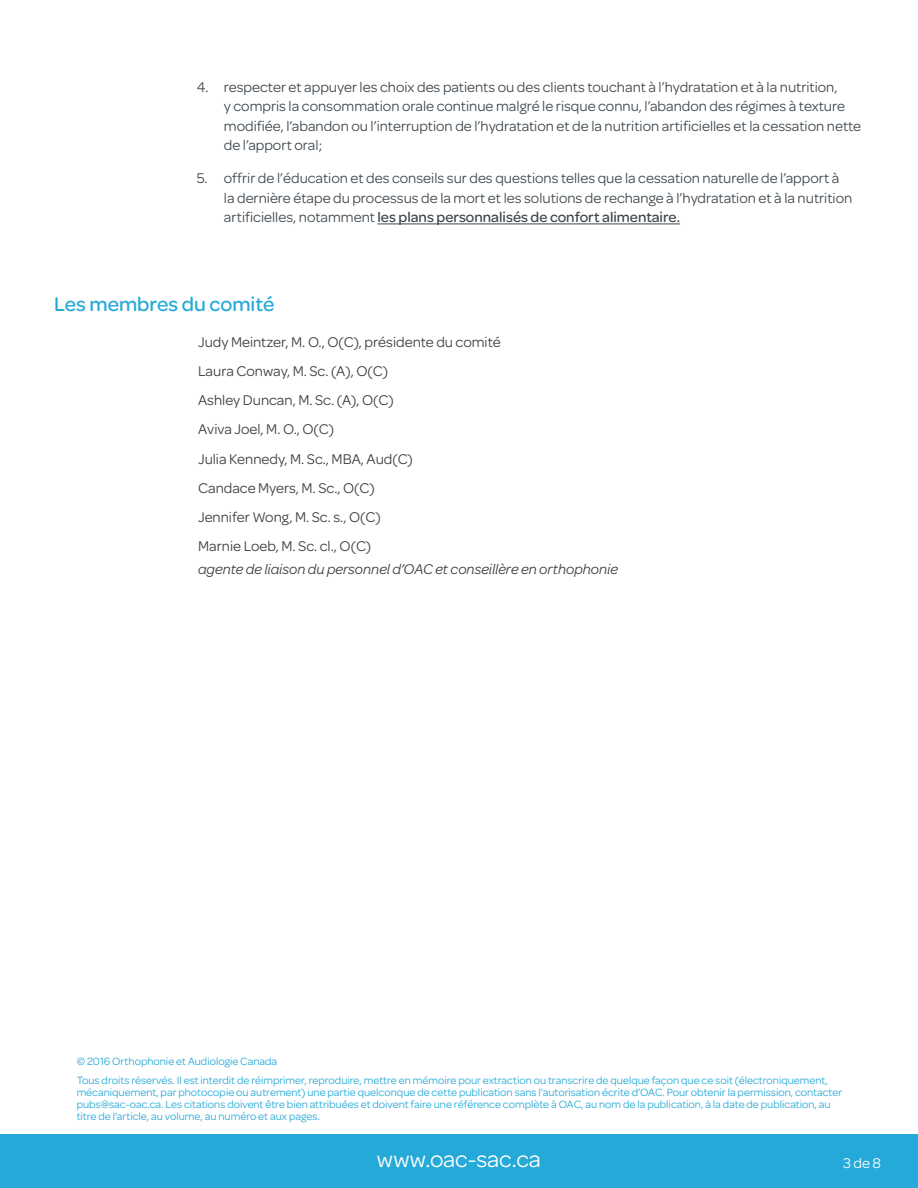
<style>
.page{position:relative;width:918px;height:1188px;background:#fff}
.page>*{position:absolute;margin:0;border:0;box-sizing:border-box;transform-origin:0 0}
.t1{font:24px "Omnes";letter-spacing:-.005em;color:#fff}
.section_header{font:500 21px "Omnes";color:#24a9d8}
.SAC-OAC_Basic_Paragr{font:15px/19.5px "Omnes";color:#3d474e}
.Committee_members{font:15px "Omnes";color:#3e3e3f}
.Committee_members-2{font:italic 15px/22.5px "Omnes";color:#3e3e3f}
.t2{font:15px "Omnes";color:#fff}
.t3{font:11.25px/12px "Omnes";color:#24a9d8}
.s1{font-weight:500}
.s2{font-style:normal}
</style>
<div class="page">
<div style="left:0;top:1134px;width:918px;height:54px;background:#24a9d8"></div>
<hr style="left:378px;top:224px;width:302px;height:1px;background:#3d474e">
<p class="SAC-OAC_Basic_Paragr" style="left:224px;top:76px;width:639px;text-indent:-27px">4. respecter et appuyer les choix des patients ou des clients touchant à l’hydratation et à la nutrition,<br>y compris la consommation orale continue malgré le risque connu, l’abandon des régimes à texture modifiée, l’abandon ou l’interruption de l’hydratation et de la nutrition artificielles et la cessation nette de l’apport oral;</p>
<p class="SAC-OAC_Basic_Paragr" style="left:224px;top:168px;width:630px;text-indent:-27px">5. offrir de l’éducation et des conseils sur des questions telles que la cessation naturelle de l’apport à la dernière étape du processus de la mort et les solutions de rechange à l’hydratation et à la nutrition artificielles, notamment <span class="s1">les plans personnalisés de confort alimentaire.</span></p>
<p class="section_header" style="left:54px;top:289px;width:222px">Les membres du comité</p>
<p class="Committee_members" style="left:198px;top:332px;width:304px">Judy Meintzer, M. O., O(C), présidente du comité</p>
<p class="Committee_members" style="left:198px;top:361px;width:191px">Laura Conway, M. Sc. (A), O(C)</p>
<p class="Committee_members" style="left:198px;top:390px;width:197px">Ashley Duncan, M. Sc. (A), O(C)</p>
<p class="Committee_members" style="left:198px;top:419px;width:137px">Aviva Joel, M. O., O(C)</p>
<p class="Committee_members" style="left:198px;top:448px;width:216px">Julia Kennedy, M. Sc., MBA, Aud(C)</p>
<p class="Committee_members" style="left:198px;top:478px;width:178px">Candace Myers, M. Sc., O(C)</p>
<p class="Committee_members" style="left:198px;top:507px;width:184px">Jennifer Wong, M. Sc. s., O(C)</p>
<p class="Committee_members-2" style="left:198px;top:534px;width:421px"><span class="s2">Marnie Loeb, M. Sc. cl., O(C)<br></span>agente de liaison du personnel d’OAC et conseillère en orthophonie</p>
<p class="t3" style="left:77px;top:1052px;width:753px;line-height:18.8px">© 2016 Orthophonie et Audiologie Canada<br>Tous droits réservés. Il est interdit de réimprimer, reproduire, mettre en mémoire pour extraction ou transcrire de quelque façon que ce soit (électroniquement,</p>
<p class="t3" style="left:77px;top:1086px;width:767px">mécaniquement, par photocopie ou autrement) une partie quelconque de cette publication sans l’autorisation écrite d’OAC. Pour obtenir la permission, contacter pubs@sac-oac.ca. Les citations doivent être bien attribuées et doivent faire une référence complète à OAC, au nom de la publication, à la date de publication, au titre de l’article, au volume, au numéro et aux pages.</p>
<h1 class="t1" style="left:377px;top:1143px;width:166px">www.oac-sac.ca</h1>
<p class="t2" style="left:843px;top:1153px;width:40px">3 de 8</p>
</div>
